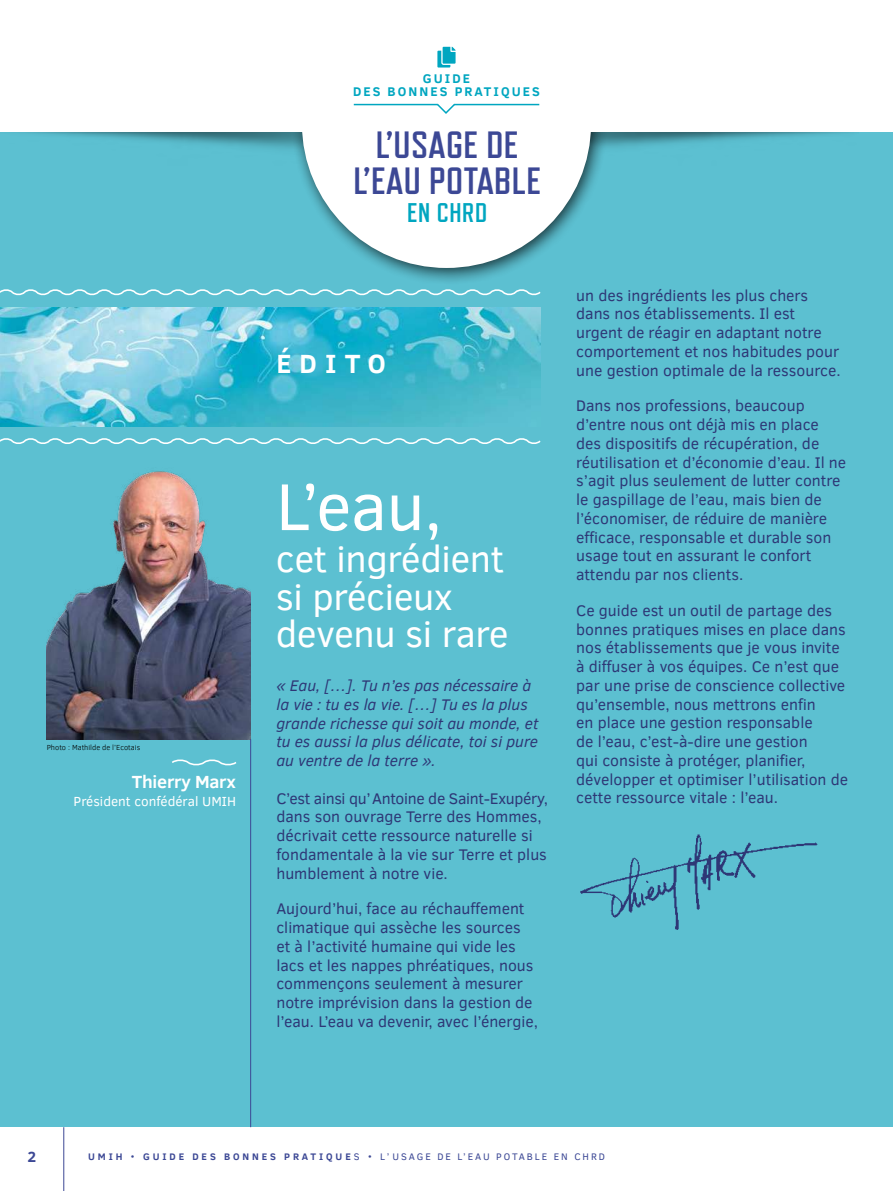
<style>
.page{position:relative;width:893px;height:1191px;background:#fff}
.page>*{position:absolute;margin:0;border:0;box-sizing:border-box;transform-origin:0 0}
.t1{font:67.5px "Clear Sans";color:#fff}
.t2{font:700 37.95px/35.7px "Refrigerator Deluxe";letter-spacing:.01em;color:#3c4895;text-align:center}
.t3{font:37.5px/37.5px "Clear Sans";letter-spacing:-.01em;color:#fff}
.t4{font:700 27px "Refrigerator Deluxe";letter-spacing:.02em;color:#00a6c0}
.t5{font:700 27px "Clear Sans";letter-spacing:.3em;color:#fff}
.t6{font:700 18px "Clear Sans";letter-spacing:-.01em;color:#fff}
.t7{font:15.75px/18.8px "Clear Sans";color:#2e3776}
.t8{font:italic 15.75px/18.8px "Clear Sans";color:#2e3776}
.t9{font:700 15px "Clear Sans";color:#3c4895}
.t10{font:13.5px "Clear Sans";color:#fff}
.t11{font:700 12.9px/12.9px "Clear Sans";letter-spacing:.16em;color:#00a6c0;text-align:center}
.t12{font:9.75px "Clear Sans";letter-spacing:.2em;color:#3c4895}
.t13{font:300 7.5px "Clear Sans";color:#000}
.s1{font-weight:700}
</style>
<div class="page">
<div style="left:0;top:132px;width:893px;height:995px;background:#5cc0d1"></div>
<img style="left:0;top:308px;width:540px;height:119px">
<div style="left:290px;top:0;width:318px;height:285px;background:#000;opacity:.72"></div>
<svg style="left:302px;top:132px;width:289px;height:136px;background:#d7ebef"></svg>
<div style="left:0;top:0;width:893px;height:132px;background:#fff"></div>
<hr style="left:454px;top:104px;width:85px;height:1px;background:#00a6c0">
<svg style="left:435px;top:103px;width:22px;height:11px"></svg>
<hr style="left:354px;top:104px;width:84px;height:1px;background:#00a6c0">
<svg style="left:437px;top:47px;width:19px;height:21px"></svg>
<svg style="left:0;top:289px;width:541px;height:7px"></svg>
<svg style="left:0;top:438px;width:541px;height:6px"></svg>
<img style="left:580px;top:834px;width:238px;height:96px">
<img style="left:47px;top:471px;width:204px;height:268px">
<svg style="left:172px;top:759px;width:65px;height:7px"></svg>
<hr style="left:250px;top:739px;width:1px;height:388px;background:#3c4895">
<hr style="left:64px;top:1127px;width:1px;height:64px;background:#3c4895">
<p class="t13" style="left:47px;top:742px;width:95px">Photo : Mathilde de l’Ecotais</p>
<p class="t6" style="left:132px;top:768px;width:106px">Thierry Marx</p>
<p class="t10" style="left:74px;top:792px;width:164px">Président confédéral UMIH</p>
<p class="t11" style="left:353px;top:71px;width:188px">GUIDE<br>DES BONNES PRATIQUES</p>
<h2 class="t2" style="left:353px;top:127px;width:189px">L’USAGE DE<br>L’EAU POTABLE</h2>
<h3 class="t4" style="left:407px;top:198px;width:81px">EN CHRD</h3>
<h3 class="t5" style="left:276px;top:343px;width:111px">ÉDITO</h3>
<h1 class="t1" style="left:276px;top:462px;width:168px">L’eau,</h1>
<h3 class="t3" style="left:276px;top:540px;width:234px">cet ingrédient si précieux devenu si rare</h3>
<p class="t8" style="left:276px;top:676px;width:264px">« Eau, […]. Tu n’es pas nécessaire à la vie : tu es la vie. […] Tu es la plus grande richesse qui soit au monde, et tu es aussi la plus délicate, toi si pure au ventre de la terre ».</p>
<p class="t7" style="left:276px;top:788px;width:273px">C’est ainsi qu’Antoine de Saint-Exupéry, dans son ouvrage Terre des Hommes, décrivait cette ressource naturelle si fondamentale à la vie sur Terre et plus humblement à notre vie.</p>
<p class="t7" style="left:276px;top:899px;width:263px">Aujourd’hui, face au réchauffement climatique qui assèche les sources et à l’activité humaine qui vide les lacs et les nappes phréatiques, nous commençons seulement à mesurer notre imprévision dans la gestion de l’eau. L’eau va devenir, avec l’énergie,</p>
<p class="t7" style="left:576px;top:286px;width:266px">un des ingrédients les plus chers dans nos établissements. Il est urgent de réagir en adaptant notre comportement et nos habitudes pour une gestion optimale de la ressource.</p>
<p class="t7" style="left:576px;top:396px;width:272px">Dans nos professions, beaucoup d’entre nous ont déjà mis en place des dispositifs de récupération, de réutilisation et d’économie d’eau. Il ne s’agit plus seulement de lutter contre le gaspillage de l’eau, mais bien de l’économiser, de réduire de manière efficace, responsable et durable son usage tout en assurant le confort attendu par nos clients.</p>
<p class="t7" style="left:576px;top:601px;width:273px">Ce guide est un outil de partage des bonnes pratiques mises en place dans nos établissements que je vous invite à diffuser à vos équipes. Ce n’est que par une prise de conscience collective qu’ensemble, nous mettrons enfin<br>en place une gestion responsable<br>de l’eau, c’est-à-dire une gestion<br>qui consiste à protéger, planifier, développer et optimiser l’utilisation de cette ressource vitale : l’eau.</p>
<p class="t9" style="left:27px;top:1145px;width:10px">2</p>
<p class="t12" style="left:88px;top:1150px;width:519px"><span class="s1">UMIH</span> • <span class="s1">GUIDE DES BONNES PRATIQUE</span>S • L’USAGE DE L’EAU POTABLE EN CHRD</p>
</div>
